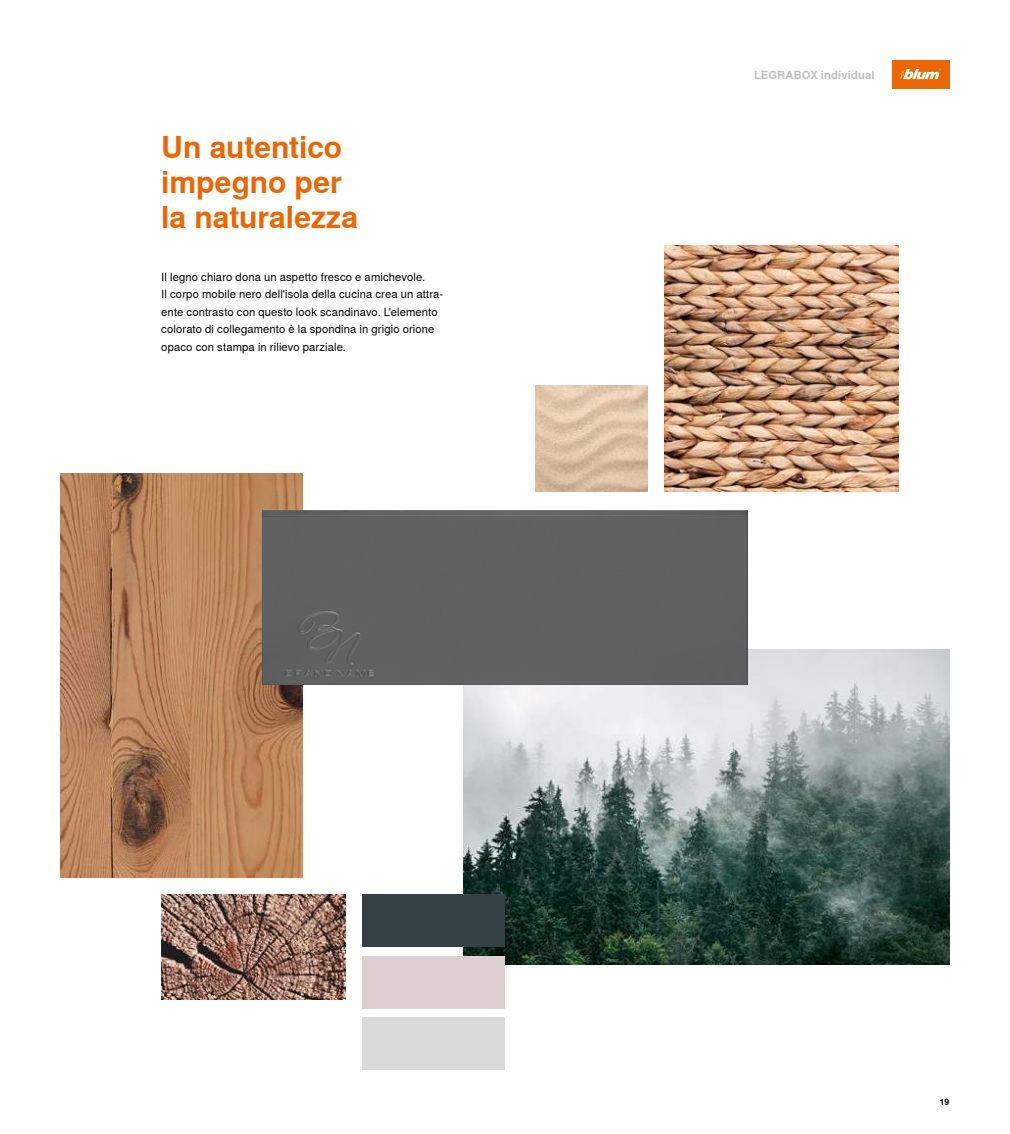
<style>
.page{position:relative;width:1010px;height:1134px;background:#fff}
.page>*{position:absolute;margin:0;border:0;box-sizing:border-box;transform-origin:0 0}
.t1{font:700 30px/35.1px "Nimbus Sans Global";letter-spacing:-.005em;color:#ec6602}
.t2{font:11.25px/17.5px "Nimbus Sans Global";letter-spacing:.01em;color:#000}
.t3{font:700 11.25px "Nimbus Sans Global";letter-spacing:.01em;color:#c0c0c1}
.t4{font:700 8.75px "Nimbus Sans Global";color:#000}
</style>
<div class="page">
<img style="left:665px;top:246px;width:234px;height:245px">
<img style="left:463px;top:649px;width:486px;height:316px">
<div style="left:363px;top:956px;width:142px;height:53px;background:#decfd0"></div>
<div style="left:363px;top:895px;width:142px;height:52px;background:#344247"></div>
<div style="left:363px;top:1017px;width:142px;height:53px;background:#dadada"></div>
<img style="left:61px;top:474px;width:242px;height:403px">
<img style="left:535px;top:386px;width:112px;height:105px">
<img style="left:161px;top:895px;width:184px;height:105px">
<div style="left:262px;top:510px;width:486px;height:174px;background:#616161"></div>
<div style="left:892px;top:61px;width:57px;height:28px;background:#ec6602"></div>
<svg style="left:900px;top:68px;width:41px;height:11px"></svg>
<h1 class="t1" style="left:161px;top:130px;width:198px">Un autentico impegno per la naturalezza</h1>
<p class="t2" style="left:161px;top:268px;width:284px">Il legno chiaro dona un aspetto fresco e amichevole.<br>Il corpo mobile nero dell'isola della cucina crea un attra&shy;ente contrasto con questo look scandinavo. L'elemento colorato di collegamento è la spondina in grigio orione opaco con stampa in rilievo parziale.</p>
<p class="t3" style="left:754px;top:69px;width:122px">LEGRABOX individual</p>
<p class="t4" style="left:940px;top:1097px;width:11px">19</p>
</div>
